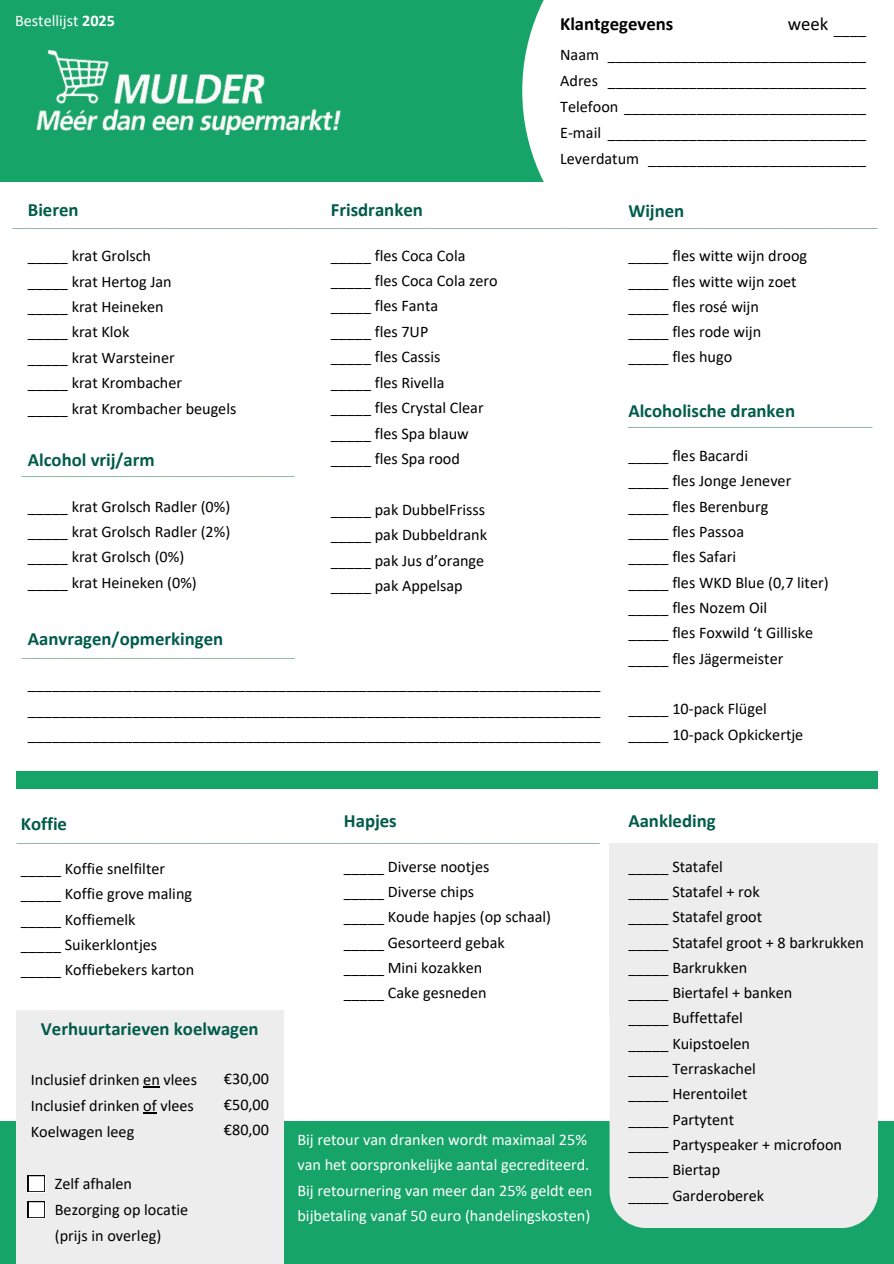
<style>
.page{position:relative;width:894px;height:1264px;background:#fff}
.page>*{position:absolute;margin:0;border:0;box-sizing:border-box;transform-origin:0 0}
.t1{font:700 18.75px "Agrandir";color:#66a582}
.t2{font:700 18.75px "Calibri";color:#005b4b}
.t3{font:700 18.75px "Calibri";color:#000}
.t4{font:18.75px "Calibri";color:#000}
.t5{font:16.2px/25.3px "Calibri";color:#000;text-align:justify}
.t6{font:16.2px/25.3px "Calibri";color:#fff}
.s1{font-weight:700}
</style>
<div class="page">
<div style="left:0;top:0;width:893px;height:182px;background:#16a469"></div>
<div style="left:522px;top:0;width:371px;height:300px;background:#fff"></div>
<div style="left:16px;top:771px;width:861px;height:17px;background:#16a469"></div>
<div style="left:0;top:1121px;width:893px;height:142px;background:#16a469"></div>
<div style="left:16px;top:1009px;width:267px;height:254px;background:#ededed"></div>
<div style="left:609px;top:848px;width:269px;height:379px;background:#ededed;border-radius:37px"></div>
<div style="left:609px;top:843px;width:269px;height:174px;background:#ededed"></div>
<svg style="left:28px;top:1191px;width:17px;height:1px"></svg>
<svg style="left:28px;top:1175px;width:17px;height:16px"></svg>
<svg style="left:28px;top:1217px;width:17px;height:1px"></svg>
<svg style="left:28px;top:1201px;width:17px;height:16px"></svg>
<svg style="left:143px;top:1086px;width:17px;height:1px"></svg>
<svg style="left:143px;top:1112px;width:14px;height:1px"></svg>
<img style="left:36px;top:49px;width:305px;height:86px">
<p class="t6" style="left:15px;top:9px;width:101px">Bestellijst <span class="s1">2025</span></p>
<p class="t3" style="left:560px;top:16px;width:115px">Klantgegevens</p>
<p class="t4" style="left:787px;top:16px;width:42px">week</p>
<p class="t5" style="left:607px;top:17px;width:260px;line-height:25.8px;text-indent:226px">____ ________________________________ ________________________________</p>
<h1 class="t5" style="left:560px;top:95px;width:307px">Telefoon ______________________________</h1>
<p class="t5" style="left:560px;top:121px;width:307px">E-mail ________________________________</p>
<p class="t5" style="left:648px;top:147px;width:219px">___________________________</p>
<p class="t5" style="left:560px;top:44px;width:40px">Naam</p>
<p class="t5" style="left:560px;top:69px;width:39px">Adres</p>
<p class="t5" style="left:560px;top:147px;width:80px">Leverdatum</p>
<p class="t2" style="left:28px;top:202px;width:52px">Bieren</p>
<p class="t5" style="left:28px;top:244px;width:125px">_____ krat Grolsch</p>
<h2 class="t5" style="left:28px;top:270px;width:145px">_____ krat Hertog Jan</h2>
<p class="t5" style="left:28px;top:295px;width:137px">_____ krat Heineken</p>
<p class="t5" style="left:28px;top:321px;width:103px">_____ krat Klok</p>
<p class="t5" style="left:28px;top:346px;width:148px">_____ krat Warsteiner</p>
<p class="t5" style="left:28px;top:371px;width:156px">_____ krat Krombacher</p>
<p class="t5" style="left:28px;top:397px;width:210px">_____ krat Krombacher beugels</p>
<p class="t2" style="left:28px;top:452px;width:128px">Alcohol vrij/arm</p>
<p class="t5" style="left:28px;top:495px;width:204px">_____ krat Grolsch Radler (0%)</p>
<p class="t5" style="left:28px;top:520px;width:204px">_____ krat Grolsch Radler (2%)</p>
<p class="t5" style="left:28px;top:545px;width:158px">_____ krat Grolsch (0%)</p>
<p class="t5" style="left:28px;top:571px;width:170px">_____ krat Heineken (0%)</p>
<p class="t2" style="left:331px;top:202px;width:94px">Frisdranken</p>
<p class="t5" style="left:331px;top:244px;width:136px">_____ fles Coca Cola</p>
<p class="t5" style="left:331px;top:269px;width:168px">_____ fles Coca Cola zero</p>
<p class="t5" style="left:331px;top:295px;width:109px">_____ fles Fanta</p>
<p class="t5" style="left:331px;top:320px;width:99px">_____ fles 7UP</p>
<p class="t5" style="left:331px;top:345px;width:111px">_____ fles Cassis</p>
<p class="t5" style="left:331px;top:371px;width:115px">_____ fles Rivella</p>
<p class="t5" style="left:331px;top:396px;width:154px">_____ fles Crystal Clear</p>
<p class="t5" style="left:331px;top:422px;width:139px">_____ fles Spa blauw</p>
<p class="t5" style="left:331px;top:447px;width:131px">_____ fles Spa rood</p>
<p class="t5" style="left:331px;top:498px;width:156px">_____ pak DubbelFrisss</p>
<p class="t5" style="left:331px;top:523px;width:158px">_____ pak Dubbeldrank</p>
<p class="t5" style="left:331px;top:549px;width:155px">_____ pak Jus d’orange</p>
<p class="t5" style="left:331px;top:574px;width:133px">_____ pak Appelsap</p>
<p class="t2" style="left:628px;top:203px;width:57px">Wijnen</p>
<p class="t5" style="left:628px;top:244px;width:180px">_____ fles witte wijn droog</p>
<p class="t5" style="left:628px;top:270px;width:170px">_____ fles witte wijn zoet</p>
<p class="t5" style="left:628px;top:295px;width:132px">_____ fles rosé wijn</p>
<p class="t5" style="left:628px;top:320px;width:134px">_____ fles rode wijn</p>
<h1 class="t5" style="left:628px;top:346px;width:105px">_____ fles hugo</h1>
<p class="t2" style="left:628px;top:403px;width:168px">Alcoholische dranken</p>
<p class="t5" style="left:628px;top:444px;width:121px">_____ fles Bacardi</p>
<p class="t5" style="left:628px;top:469px;width:164px">_____ fles Jonge Jenever</p>
<p class="t5" style="left:628px;top:495px;width:141px">_____ fles Berenburg</p>
<h1 class="t5" style="left:628px;top:520px;width:117px">_____ fles Passoa</h1>
<p class="t5" style="left:628px;top:545px;width:109px">_____ fles Safari</p>
<h1 class="t5" style="left:628px;top:571px;width:202px">_____ fles WKD Blue (0,7 liter)</h1>
<p class="t5" style="left:628px;top:596px;width:140px">_____ fles Nozem Oil</p>
<p class="t5" style="left:628px;top:621px;width:186px">_____ fles Foxwild ‘t Gilliske</p>
<p class="t5" style="left:628px;top:647px;width:156px">_____ fles Jägermeister</p>
<p class="t5" style="left:628px;top:697px;width:140px">_____ 10-pack Flügel</p>
<p class="t5" style="left:628px;top:722px;width:176px">_____ 10-pack Opkickertje</p>
<h1 class="t1" style="left:13px;top:214px;width:866px">____________________________________________________________________________________________</h1>
<p class="t1" style="left:627px;top:413px;width:246px">__________________________</p>
<h1 class="t1" style="left:22px;top:461px;width:274px">_____________________________</h1>
<h1 class="t2" style="left:28px;top:630px;width:197px">Aanvragen/opmerkingen</h1>
<p class="t5" style="left:28px;top:672px;width:574px">_______________________________________________________________________ _______________________________________________________________________ _______________________________________________________________________</p>
<p class="t2" style="left:344px;top:813px;width:54px">Hapjes</p>
<p class="t5" style="left:344px;top:854px;width:147px">_____ Diverse nootjes</p>
<h1 class="t5" style="left:344px;top:880px;width:132px">_____ Diverse chips</h1>
<p class="t5" style="left:344px;top:905px;width:209px">_____ Koude hapjes (op schaal)</p>
<p class="t5" style="left:344px;top:930px;width:162px">_____ Gesorteerd gebak</p>
<p class="t5" style="left:344px;top:956px;width:140px">_____ Mini kozakken</p>
<p class="t5" style="left:344px;top:981px;width:144px">_____ Cake gesneden</p>
<p class="t2" style="left:21px;top:816px;width:48px">Koffie</p>
<p class="t5" style="left:21px;top:857px;width:146px">_____ Koffie snelfilter</p>
<p class="t5" style="left:21px;top:882px;width:173px">_____ Koffie grove maling</p>
<p class="t5" style="left:21px;top:908px;width:116px">_____ Koffiemelk</p>
<p class="t5" style="left:21px;top:933px;width:138px">_____ Suikerklontjes</p>
<p class="t5" style="left:21px;top:958px;width:175px">_____ Koffiebekers karton</p>
<p class="t1" style="left:17px;top:828px;width:584px">______________________________________________________________</p>
<p class="t2" style="left:41px;top:1021px;width:219px">Verhuurtarieven koelwagen</p>
<p class="t5" style="left:31px;top:1068px;width:168px">Inclusief drinken en vlees</p>
<p class="t5" style="left:31px;top:1094px;width:164px">Inclusief drinken of vlees</p>
<p class="t5" style="left:31px;top:1120px;width:105px">Koelwagen leeg</p>
<p class="t5" style="left:55px;top:1171px;width:79px">Zelf afhalen</p>
<p class="t5" style="left:55px;top:1197px;width:135px">Bezorging op locatie</p>
<p class="t5" style="left:55px;top:1223px;width:108px">(prijs in overleg)</p>
<p class="t5" style="left:224px;top:1067px;width:47px">€30,00</p>
<p class="t5" style="left:224px;top:1092px;width:47px">€50,00</p>
<p class="t5" style="left:224px;top:1118px;width:47px">€80,00</p>
<p class="t6" style="left:297px;top:1128px;width:296px">Bij retour van dranken wordt maximaal 25% van het oorspronkelijke aantal gecrediteerd.<br>Bij retournering van meer dan 25% geldt een bijbetaling vanaf 50 euro (handelingskosten)</p>
<p class="t2" style="left:628px;top:813px;width:89px">Aankleding</p>
<p class="t5" style="left:628px;top:854px;width:96px">_____ Statafel</p>
<p class="t5" style="left:628px;top:880px;width:133px">_____ Statafel + rok</p>
<p class="t5" style="left:628px;top:905px;width:135px">_____ Statafel groot</p>
<h1 class="t5" style="left:628px;top:930px;width:237px">_____ Statafel groot + 8 barkrukken</h1>
<p class="t5" style="left:628px;top:956px;width:120px">_____ Barkrukken</p>
<p class="t5" style="left:628px;top:981px;width:165px">_____ Biertafel + banken</p>
<p class="t5" style="left:628px;top:1006px;width:116px">_____ Buffettafel</p>
<p class="t5" style="left:628px;top:1032px;width:123px">_____ Kuipstoelen</p>
<p class="t5" style="left:628px;top:1057px;width:129px">_____ Terraskachel</p>
<p class="t5" style="left:628px;top:1082px;width:121px">_____ Herentoilet</p>
<h1 class="t5" style="left:628px;top:1108px;width:107px">_____ Partytent</h1>
<p class="t5" style="left:628px;top:1133px;width:215px">_____ Partyspeaker + microfoon</p>
<p class="t5" style="left:628px;top:1158px;width:93px">_____ Biertap</p>
<p class="t5" style="left:628px;top:1183px;width:137px">_____ Garderoberek</p>
</div>
